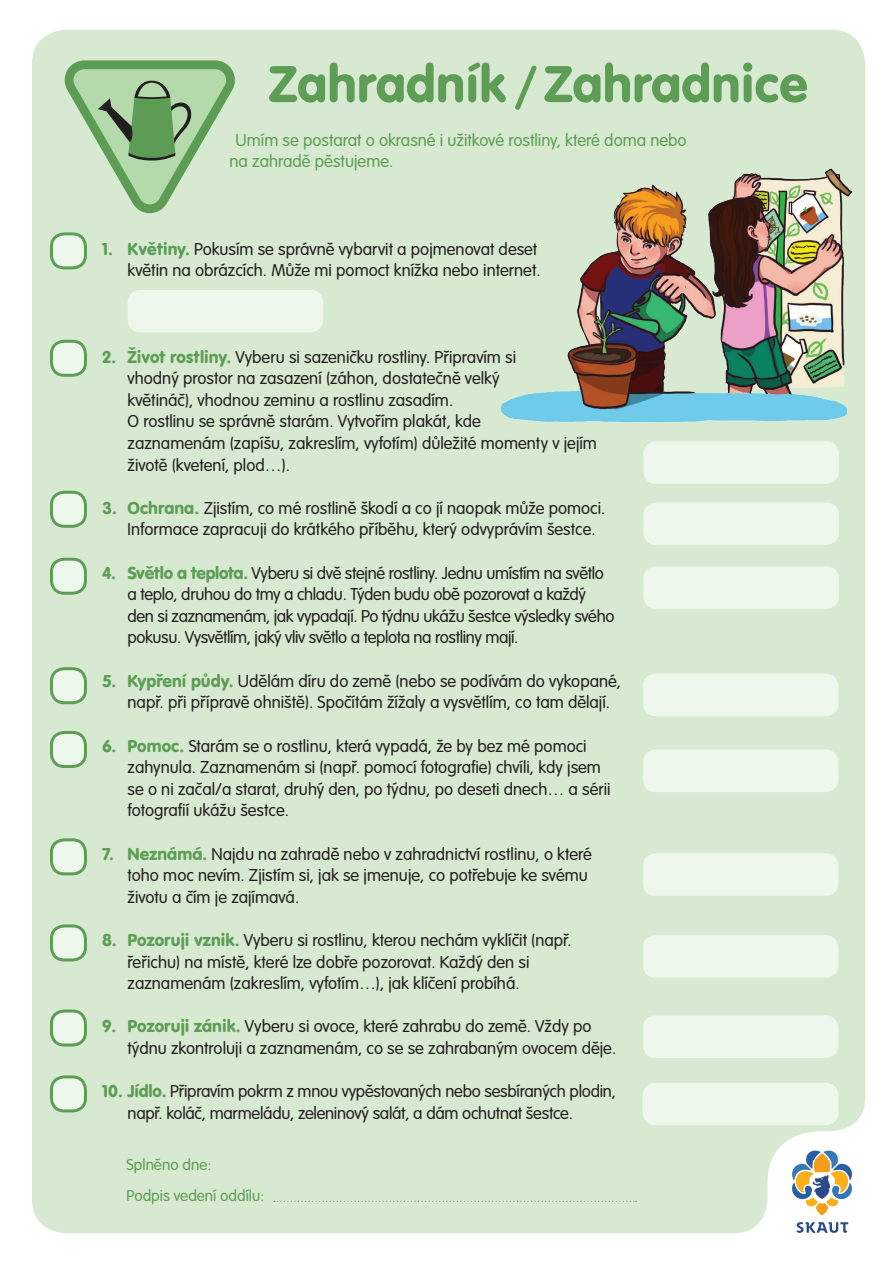
<style>
.page{position:relative;width:893px;height:1263px;background:#fff}
.page>*{position:absolute;margin:0;border:0;box-sizing:border-box;transform-origin:0 0}
.t1{font:54px "VAG Rundschrift DOT";color:#5d9d55}
.t2{font:300 18px/21.6px "VAG Rundschrift DOT";color:#231f20}
.t3{font:300 18px/21.6px "VAG Rundschrift DOT";letter-spacing:-.02em;color:#231f20}
.t4{font:300 18px/21.6px "VAG Rundschrift DOT";color:#5d9d55}
.t5{font:300 16.5px/31.5px "VAG Rundschrift DOT";color:#5d9d55}
.s1{font-weight:400;color:#5d9d55}
</style>
<div class="page">
<div style="left:32px;top:30px;width:833px;height:1203px;background:#d7ead1"></div>
<svg style="left:792px;top:1150px;width:60px;height:65px"></svg>
<svg style="left:797px;top:1222px;width:51px;height:11px"></svg>
<svg style="left:65px;top:60px;width:170px;height:153px;background:#a5c99e"></svg>
<div style="left:51px;top:234px;width:34px;height:34px;background:#edf7ec;border-radius:13px"></div>
<div style="left:50px;top:232px;width:37px;height:37px;border:3px solid #5d9d55;border-radius:13px"></div>
<div style="left:51px;top:732px;width:34px;height:34px;background:#edf7ec;border-radius:13px"></div>
<div style="left:50px;top:731px;width:37px;height:37px;border:3px solid #5d9d55;border-radius:13px"></div>
<div style="left:51px;top:341px;width:34px;height:34px;background:#edf7ec;border-radius:13px"></div>
<div style="left:50px;top:340px;width:37px;height:37px;border:3px solid #5d9d55;border-radius:13px"></div>
<div style="left:51px;top:840px;width:34px;height:34px;background:#edf7ec;border-radius:13px"></div>
<div style="left:50px;top:838px;width:37px;height:37px;border:3px solid #5d9d55;border-radius:13px"></div>
<div style="left:51px;top:492px;width:34px;height:34px;background:#edf7ec;border-radius:13px"></div>
<div style="left:50px;top:491px;width:37px;height:37px;border:3px solid #5d9d55;border-radius:13px"></div>
<div style="left:51px;top:926px;width:34px;height:34px;background:#edf7ec;border-radius:13px"></div>
<div style="left:50px;top:924px;width:37px;height:37px;border:3px solid #5d9d55;border-radius:13px"></div>
<div style="left:51px;top:559px;width:34px;height:34px;background:#edf7ec;border-radius:13px"></div>
<div style="left:50px;top:558px;width:37px;height:37px;border:3px solid #5d9d55;border-radius:13px"></div>
<div style="left:51px;top:1011px;width:34px;height:34px;background:#edf7ec;border-radius:13px"></div>
<div style="left:50px;top:1009px;width:37px;height:37px;border:3px solid #5d9d55;border-radius:13px"></div>
<div style="left:51px;top:669px;width:34px;height:34px;background:#edf7ec;border-radius:13px"></div>
<div style="left:50px;top:667px;width:37px;height:37px;border:3px solid #5d9d55;border-radius:13px"></div>
<div style="left:51px;top:1077px;width:34px;height:34px;background:#edf7ec;border-radius:13px"></div>
<div style="left:50px;top:1075px;width:37px;height:37px;border:3px solid #5d9d55;border-radius:13px"></div>
<svg style="left:274px;top:1201px;width:363px;height:1px"></svg>
<img style="left:481px;top:147px;width:385px;height:275px">
<div style="left:128px;top:290px;width:195px;height:42px;background:#edf7ec;border-radius:13px"></div>
<div style="left:643px;top:441px;width:196px;height:43px;background:#edf7ec;border-radius:13px"></div>
<div style="left:643px;top:502px;width:196px;height:43px;background:#edf7ec;border-radius:13px"></div>
<div style="left:643px;top:1083px;width:195px;height:42px;background:#edf7ec;border-radius:13px"></div>
<div style="left:643px;top:566px;width:196px;height:43px;background:#edf7ec;border-radius:13px"></div>
<div style="left:643px;top:674px;width:195px;height:42px;background:#edf7ec;border-radius:13px"></div>
<div style="left:643px;top:749px;width:195px;height:43px;background:#edf7ec;border-radius:13px"></div>
<div style="left:643px;top:853px;width:195px;height:43px;background:#edf7ec;border-radius:13px"></div>
<div style="left:643px;top:935px;width:195px;height:43px;background:#edf7ec;border-radius:13px"></div>
<div style="left:643px;top:1015px;width:195px;height:43px;background:#edf7ec;border-radius:13px"></div>
<h1 class="t1" style="left:269px;top:52px;width:540px">Zahradník/Zahradnice</h1>
<p class="t4" style="left:229px;top:129px;width:459px;text-indent:6px">Umím se postarat o okrasné i užitkové rostliny, které doma nebo na zahradě pěstujeme.</p>
<p class="t2" style="left:102px;top:238px;width:440px;text-align:right"><span class="s1">1. Květiny.</span> Pokusím se správně vybarvit a pojmenovat deset květin na obrázcích. Může mi pomoct knížka nebo internet.</p>
<p class="t2" style="left:128px;top:346px;width:471px;text-indent:-26px"><span class="s1">2. Život rostliny.</span> Vyberu si sazeničku rostliny. Připravím si<br>vhodný prostor na zasazení (záhon, dostatečně velký<br>květináč), vhodnou zeminu a rostlinu zasadím.<br>O rostlinu se správně starám. Vytvořím plakát, kde<br>zaznamenám (zapíšu, zakreslím, vyfotím) důležité momenty v jejím životě (kvetení, plod…).</p>
<p class="t2" style="left:128px;top:497px;width:479px;text-indent:-26px"><span class="s1">3. Ochrana.</span> Zjistím, co mé rostlině škodí a co jí naopak může pomoci.<br>Informace zapracuji do krátkého příběhu, který odvyprávím šestce.</p>
<p class="t3" style="left:128px;top:562px;width:488px;text-indent:-26px"><span class="s1">4. Světlo a teplota.</span> Vyberu si dvě stejné rostliny. Jednu umístím na světlo a teplo, druhou do tmy a chladu. Týden budu obě pozorovat a každý den si zaznamenám, jak vypadají. Po týdnu ukážu šestce výsledky svého pokusu. Vysvětlím, jaký vliv světlo a teplota na rostliny mají.</p>
<p class="t2" style="left:128px;top:670px;width:495px;text-indent:-26px"><span class="s1">5. Kypření půdy.</span> Udělám díru do země (nebo se podívám do vykopané, např. při přípravě ohniště). Spočítám žížaly a vysvětlím, co tam dělají.</p>
<p class="t2" style="left:128px;top:735px;width:485px;text-indent:-26px"><span class="s1">6. Pomoc.</span> Starám se o rostlinu, která vypadá, že by bez mé pomoci zahynula. Zaznamenám si (např. pomocí fotografie) chvíli, kdy jsem se o ni začal/a starat, druhý den, po týdnu, po deseti dnech… a sérii fotografií ukážu šestce.</p>
<p class="t2" style="left:128px;top:843px;width:466px;text-indent:-26px"><span class="s1">7. Neznámá.</span> Najdu na zahradě nebo v zahradnictví rostlinu, o které toho moc nevím. Zjistím si, jak se jmenuje, co potřebuje ke svému životu a čím je zajímavá.</p>
<p class="t2" style="left:128px;top:929px;width:445px;text-indent:-26px"><span class="s1">8. Pozoruji vznik.</span> Vyberu si rostlinu, kterou nechám vyklíčit (např. řeřichu) na místě, které lze dobře pozorovat. Každý den si zaznamenám (zakreslím, vyfotím…), jak klíčení probíhá.</p>
<p class="t2" style="left:128px;top:1016px;width:490px;text-indent:-26px"><span class="s1">9. Pozoruji zánik.</span> Vyberu si ovoce, které zahrabu do země. Vždy po týdnu zkontroluji a zaznamenám, co se se zahrabaným ovocem děje.</p>
<p class="t2" style="left:128px;top:1081px;width:490px;text-indent:-26px"><span class="s1">10. Jídlo.</span> Připravím pokrm z mnou vypěstovaných nebo sesbíraných plodin, např. koláč, marmeládu, zeleninový salát, a dám ochutnat šestce.</p>
<p class="t5" style="left:126px;top:1149px;width:139px">Splněno dne:<br>Podpis vedení oddílu:</p>
</div>
